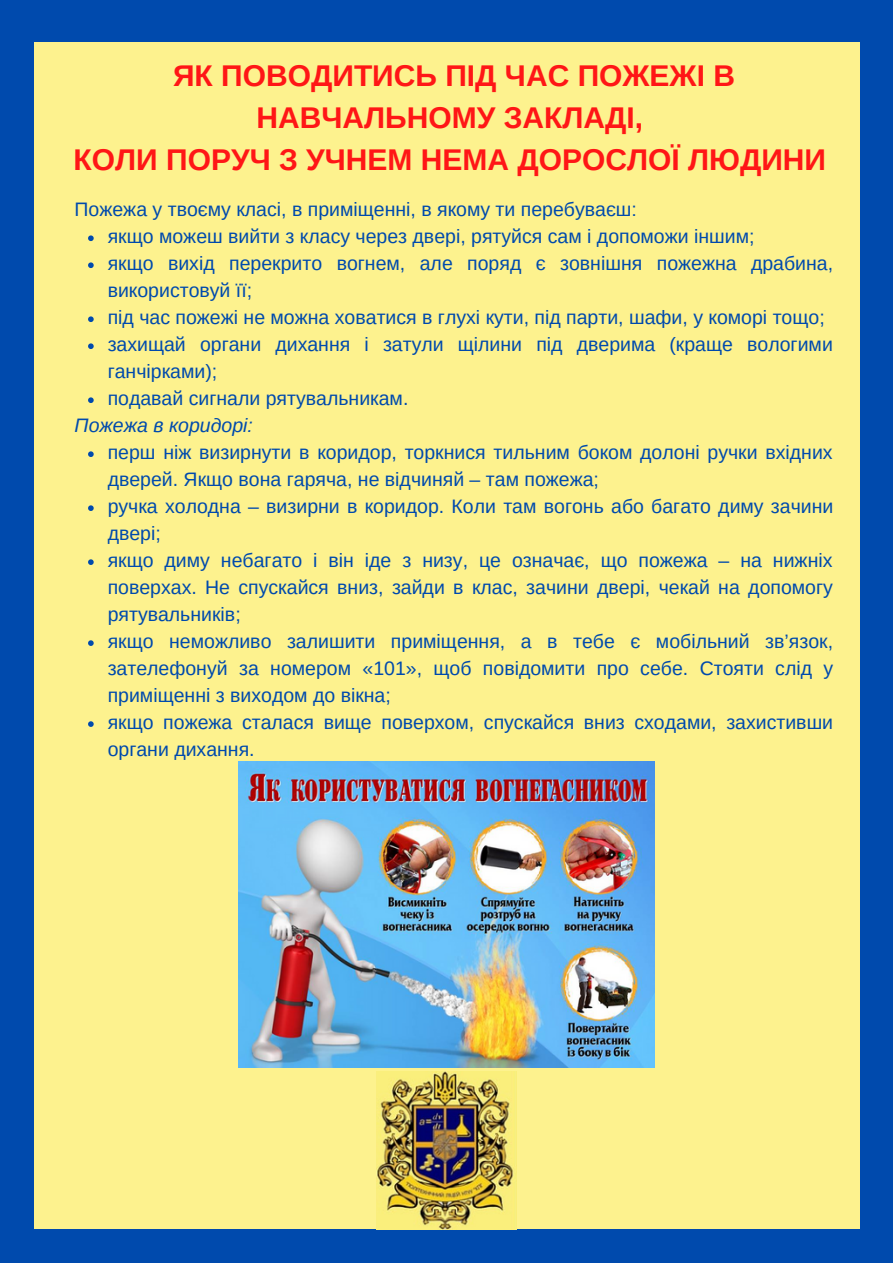
<style>
.page{position:relative;width:893px;height:1264px;background:#fff}
.page>*{position:absolute;margin:0;border:0;box-sizing:border-box;transform-origin:0 0}
.t1{font:700 30px/41.5px "Arimo";color:#ff1616;text-align:center}
.t2{font:19.5px/27px "Arimo";color:#004aad}
.t3{font:italic 19.5px "Arimo";color:#004aad}
</style>
<div class="page">
<div style="left:0;top:0;width:892px;height:1262px;background:#004aad"></div>
<div style="left:34px;top:42px;width:825px;height:1186px;background:#fdf28e"></div>
<img style="left:377px;top:1071px;width:139px;height:158px">
<svg style="left:88px;top:235px;width:6px;height:6px"></svg>
<svg style="left:88px;top:262px;width:6px;height:6px"></svg>
<svg style="left:88px;top:316px;width:6px;height:6px"></svg>
<svg style="left:88px;top:343px;width:6px;height:6px"></svg>
<svg style="left:88px;top:397px;width:6px;height:6px"></svg>
<svg style="left:88px;top:451px;width:6px;height:6px"></svg>
<svg style="left:88px;top:505px;width:6px;height:6px"></svg>
<svg style="left:88px;top:559px;width:6px;height:6px"></svg>
<svg style="left:88px;top:640px;width:6px;height:6px"></svg>
<svg style="left:88px;top:721px;width:6px;height:6px"></svg>
<img style="left:239px;top:761px;width:415px;height:305px">
<h1 class="t1" style="left:74px;top:55px;width:754px">ЯК ПОВОДИТИСЬ ПІД ЧАС ПОЖЕЖІ В<br>НАВЧАЛЬНОМУ ЗАКЛАДІ,<br>КОЛИ ПОРУЧ З УЧНЕМ НЕМА ДОРОСЛОЇ ЛЮДИНИ</h1>
<p class="t2" style="left:75px;top:196px;width:564px">Пожежа у твоєму класі, в приміщенні, в якому ти перебуваєш:</p>
<p class="t2" style="left:108px;top:223px;width:727px">якщо можеш вийти з класу через двері, рятуйся сам і допоможи іншим;<br>якщо вихід перекрито вогнем, але поряд є зовнішня пожежна драбина, використовуй її;<br>під час пожежі не можна ховатися в глухі кути, під парти, шафи, у коморі тощо; захищай органи дихання і затули щілини під дверима (краще вологими ганчірками);<br>подавай сигнали рятувальникам.</p>
<p class="t2" style="left:108px;top:439px;width:727px">перш ніж визирнути в коридор, торкнися тильним боком долоні ручки вхідних дверей. Якщо вона гаряча, не відчиняй – там пожежа;<br>ручка холодна – визирни в коридор. Коли там вогонь або багато диму зачини двері;<br>якщо диму небагато і він іде з низу, це означає, що пожежа – на нижніх поверхах. Не спускайся вниз, зайди в клас, зачини двері, чекай на допомогу рятувальників;<br>якщо неможливо залишити приміщення, а в тебе є мобільний зв’язок, зателефонуй за номером «101», щоб повідомити про себе. Стояти слід у приміщенні з виходом до вікна;<br>якщо пожежа сталася вище поверхом, спускайся вниз сходами, захистивши органи дихання.</p>
<p class="t3" style="left:75px;top:414px;width:180px">Пожежа в коридорі:</p>
</div>
